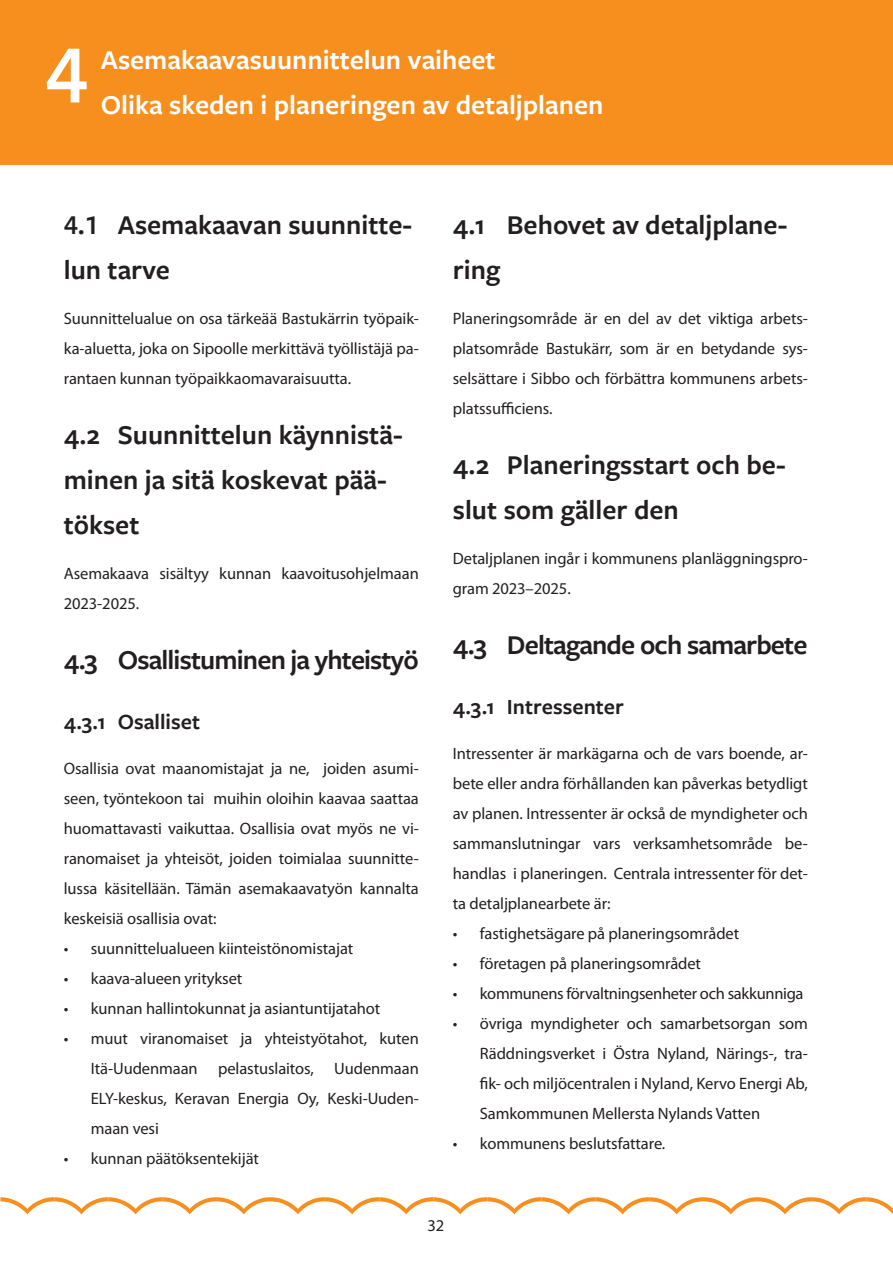
<style>
.page{position:relative;width:893px;height:1263px;background:#fff}
.page>*{position:absolute;margin:0;border:0;box-sizing:border-box;transform-origin:0 0}
.t1{font:600 85.8px "Freight Sans Pro";color:#fff}
.Väliotsikko_1_fi{font:600 28.2px/45px "Freight Sans Pro";color:#231f20}
.Väliotsikko_1_sve{font:600 28.2px/45px "Freight Sans Pro";color:#231f20}
.Otsikko_sve{font:600 28.2px "Freight Sans Pro";color:#fff}
.Otsikko_fi{font:600 28.2px "Freight Sans Pro";color:#fff}
.Väliotsikko_1_fi-2{font:600 28.2px "Freight Sans Pro";letter-spacing:-.03em;color:#231f20}
.Väliotsikko_1_sve-2{font:600 28.2px "Freight Sans Pro";letter-spacing:-.03em;color:#231f20}
.Väliotsikko_2_sve{font:600 22.5px "Freight Sans Pro";color:#231f20}
.Väliotsikko_2_fi{font:600 22.5px "Freight Sans Pro";color:#231f20}
.Leipäteksti_sve{font:16.5px/30px "Myriad Pro";letter-spacing:-.005em;color:#231f20;text-align:justify}
.Leipäteksti_fi{font:16.5px/30px "Myriad Pro";letter-spacing:-.005em;color:#231f20;text-align:justify}
.s1{color:#231f20}
</style>
<div class="page">
<svg style="left:0;top:1197px;width:893px;height:17px"></svg>
<div style="left:0;top:0;width:893px;height:165px;background:#f68f1e"></div>
<h1 class="t1" style="left:45px;top:16px;width:44px">4</h1>
<h1 class="Otsikko_fi" style="left:48px;top:41px;width:449px"><span class="s1">4.</span> Asemakaavasuunnittelun vaiheet</h1>
<h1 class="Otsikko_sve" style="left:48px;top:86px;width:557px"><span class="s1">4.</span> Olika skeden i planeringen av detaljplanen</h1>
<h2 class="Väliotsikko_1_fi" style="left:64px;top:201px;width:350px">4.1 Asemakaavan suunnitte&shy;lun tarve</h2>
<p class="Leipäteksti_fi" style="left:64px;top:303px;width:357px">Suunnittelualue on osa tärkeää Bastukärrin työpaik&shy;ka-aluetta, joka on Sipoolle merkittävä työllistäjä pa&shy;rantaen kunnan työpaikkaomavaraisuutta.</p>
<h2 class="Väliotsikko_1_fi" style="left:64px;top:411px;width:340px">4.2 Suunnittelun käynnistä&shy;minen ja sitä koskevat pää&shy;tökset</h2>
<p class="Leipäteksti_fi" style="left:64px;top:558px;width:357px">Asemakaava sisältyy kunnan kaavoitusohjelmaan<br>2023-2025.</p>
<h2 class="Väliotsikko_1_fi-2" style="left:64px;top:641px;width:357px">4.3 Osallistuminen ja yhteistyö</h2>
<h3 class="Väliotsikko_2_fi" style="left:64px;top:706px;width:138px">4.3.1 Osalliset</h3>
<p class="Leipäteksti_fi" style="left:64px;top:753px;width:357px">Osallisia ovat maanomistajat ja ne, joiden asumi&shy;seen, työntekoon tai muihin oloihin kaavaa saattaa huomattavasti vaikuttaa. Osallisia ovat myös ne vi&shy;ranomaiset ja yhteisöt, joiden toimialaa suunnitte&shy;lussa käsitellään. Tämän asemakaavatyön kannalta keskeisiä osallisia ovat:</p>
<p class="Leipäteksti_fi" style="left:64px;top:933px;width:291px">• suunnittelualueen kiinteistönomistajat</p>
<p class="Leipäteksti_fi" style="left:64px;top:963px;width:180px">• kaava-alueen yritykset</p>
<p class="Leipäteksti_fi" style="left:64px;top:993px;width:318px">• kunnan hallintokunnat ja asiantuntijatahot</p>
<p class="Leipäteksti_fi" style="left:91px;top:1023px;width:330px;text-indent:-27px">• muut viranomaiset ja yhteistyötahot, kuten Itä-Uudenmaan pelastuslaitos, Uudenmaan ELY-keskus, Keravan Energia Oy, Keski-Uuden&shy;maan vesi</p>
<p class="Leipäteksti_fi" style="left:64px;top:1143px;width:197px">• kunnan päätöksentekijät</p>
<h2 class="Väliotsikko_1_sve" style="left:453px;top:201px;width:336px">4.1 Behovet av detaljplane&shy;ring</h2>
<p class="Leipäteksti_sve" style="left:453px;top:303px;width:357px">Planeringsområde är en del av det viktiga arbets&shy;platsområde Bastukärr, som är en betydande sys&shy;selsättare i Sibbo och förbättra kommunens arbets&shy;platssufficiens.</p>
<h2 class="Väliotsikko_1_sve" style="left:453px;top:441px;width:334px">4.2 Planeringsstart och be&shy;slut som gäller den</h2>
<p class="Leipäteksti_sve" style="left:453px;top:543px;width:357px">Detaljplanen ingår i kommunens planläggningspro&shy;gram 2023–2025.</p>
<h2 class="Väliotsikko_1_sve-2" style="left:453px;top:626px;width:356px">4.3 Deltagande och samarbete</h2>
<h3 class="Väliotsikko_2_sve" style="left:453px;top:691px;width:172px">4.3.1 Intressenter</h3>
<p class="Leipäteksti_sve" style="left:453px;top:738px;width:357px">Intressenter är markägarna och de vars boende, ar&shy;bete eller andra förhållanden kan påverkas betydligt av planen. Intressenter är också de myndigheter och sammanslutningar vars verksamhetsområde be&shy;handlas i planeringen. Centrala intressenter för det&shy;ta detaljplanearbete är:</p>
<p class="Leipäteksti_sve" style="left:453px;top:918px;width:288px">• fastighetsägare på planeringsområdet</p>
<p class="Leipäteksti_sve" style="left:453px;top:948px;width:250px">• företagen på planeringsområdet</p>
<p class="Leipäteksti_sve" style="left:453px;top:978px;width:352px">• kommunens förvaltningsenheter och sakkunniga</p>
<p class="Leipäteksti_sve" style="left:480px;top:1008px;width:330px;text-indent:-27px">• övriga myndigheter och samarbetsorgan som Räddningsverket i Östra Nyland, Närings-, tra&shy;fik- och miljöcentralen i Nyland, Kervo Energi Ab, Samkommunen Mellersta Nylands Vatten</p>
<p class="Leipäteksti_sve" style="left:453px;top:1128px;width:214px">• kommunens beslutsfattare.</p>
<p class="Leipäteksti_fi" style="left:427px;top:1210px;width:18px">32</p>
</div>
